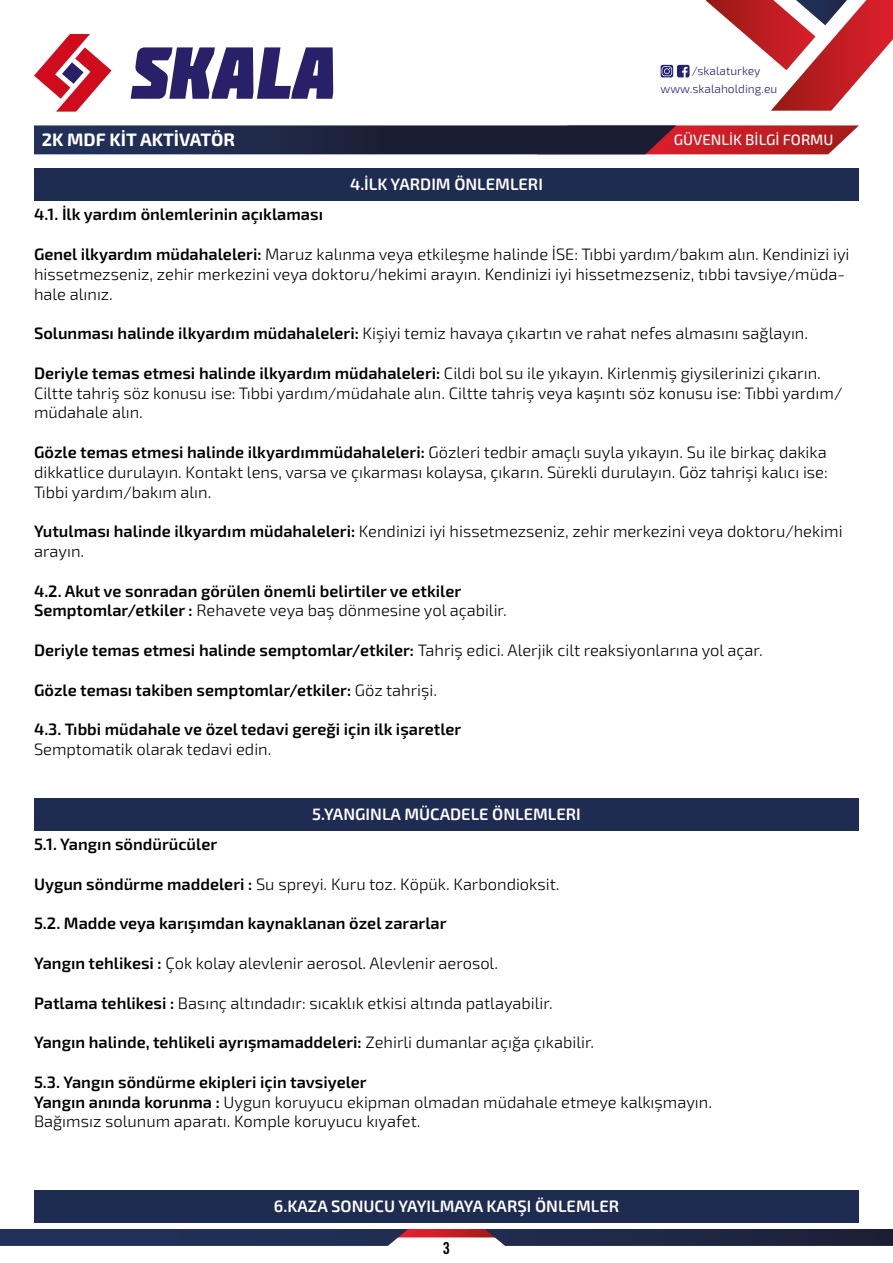
<style>
.page{position:relative;width:893px;height:1263px;background:#fff}
.page>*{position:absolute;margin:0;border:0;box-sizing:border-box;transform-origin:0 0}
.t1{font:700 18px "Exo 2";color:#fff}
.t2{font:300 16.5px/19.8px "Exo 2";color:#000}
.t3{font:600 16.5px/19.8px "Exo 2";color:#000}
.t4{font:600 16.5px "Exo 2";color:#fff}
.t5{font:condensed 16.5px "Trade Gothic Bold Twenty";color:#000}
.t6{font:500 15px "Exo 2";color:#fff}
.t7{font:300 12px/17.4px "Exo 2";color:#242170}
.s1{font-weight:600}
.s2{font-weight:300}
</style>
<div class="page">
<svg style="left:0;top:1229px;width:893px;height:17px;background:#353756"></svg>
<svg style="left:34px;top:34px;width:78px;height:78px"></svg>
<svg style="left:131px;top:47px;width:202px;height:52px"></svg>
<svg style="left:706px;top:0;width:187px;height:111px"></svg>
<svg style="left:661px;top:65px;width:29px;height:12px"></svg>
<svg style="left:34px;top:125px;width:825px;height:29px;background:#482940"></svg>
<div style="left:34px;top:168px;width:825px;height:32px;background:#1f2c52"></div>
<div style="left:34px;top:798px;width:825px;height:32px;background:#1f2c52"></div>
<div style="left:34px;top:1190px;width:825px;height:33px;background:#1f2c52"></div>
<p class="t7" style="left:661px;top:63px;width:118px;text-indent:31px">/skalaturkey www.skalaholding.eu</p>
<p class="t1" style="left:42px;top:129px;width:195px">2K MDF KİT AKTİVATÖR</p>
<p class="t6" style="left:674px;top:131px;width:161px">GÜVENLİK BİLGİ FORMU</p>
<p class="t4" style="left:350px;top:174px;width:194px">4.İLK YARDIM ÖNLEMLERI</p>
<p class="t3" style="left:34px;top:205px;width:291px">4.1. İlk yardım önlemlerinin açıklaması</p>
<p class="t2" style="left:34px;top:245px;width:817px"><span class="s1">Genel ilkyardım müdahaleleri:</span> Maruz kalınma veya etkileşme halinde İSE: Tıbbi yardım/bakım alın. Kendinizi iyi hissetmezseniz, zehir merkezini veya doktoru/hekimi arayın. Kendinizi iyi hissetmezseniz, tıbbi tavsiye/müda&shy;hale alınız.</p>
<p class="t2" style="left:34px;top:324px;width:776px"><span class="s1">Solunması halinde ilkyardım müdahaleleri:</span> Kişiyi temiz havaya çıkartın ve rahat nefes almasını sağlayın.</p>
<p class="t2" style="left:34px;top:363px;width:810px"><span class="s1">Deriyle temas etmesi halinde ilkyardım müdahaleleri:</span> Cildi bol su ile yıkayın. Kirlenmiş giysilerinizi çıkarın.<br>Ciltte tahriş söz konusu ise: Tıbbi yardım/müdahale alın. Ciltte tahriş veya kaşıntı söz konusu ise: Tıbbi yardım/ müdahale alın.</p>
<p class="t2" style="left:34px;top:443px;width:795px;text-align:justify"><span class="s1">Gözle temas etmesi halinde ilkyardımmüdahaleleri:</span> Gözleri tedbir amaçlı suyla yıkayın. Su ile birkaç dakika dikkatlice durulayın. Kontakt lens, varsa ve çıkarması kolaysa, çıkarın. Sürekli durulayın. Göz tahrişi kalıcı ise:<br>Tıbbi yardım/bakım alın.</p>
<p class="t2" style="left:34px;top:522px;width:810px"><span class="s1">Yutulması halinde ilkyardım müdahaleleri:</span> Kendinizi iyi hissetmezseniz, zehir merkezini veya doktoru/hekimi arayın.</p>
<p class="t3" style="left:34px;top:581px;width:474px">4.2. Akut ve sonradan görülen önemli belirtiler ve etkiler<br>Semptomlar/etkiler : <span class="s2">Rehavete veya baş dönmesine yol açabilir.</span></p>
<p class="t2" style="left:34px;top:641px;width:730px"><span class="s1">Deriyle temas etmesi halinde semptomlar/etkiler:</span> Tahriş edici. Alerjik cilt reaksiyonlarına yol açar.</p>
<p class="t3" style="left:34px;top:680px;width:405px">Gözle teması takiben semptomlar/etkiler: <span class="s2">Göz tahrişi.</span></p>
<p class="t3" style="left:34px;top:720px;width:429px">4.3. Tıbbi müdahale ve özel tedavi gereği için ilk işaretler</p>
<p class="t2" style="left:34px;top:740px;width:239px">Semptomatik olarak tedavi edin.</p>
<p class="t4" style="left:312px;top:804px;width:270px">5.YANGINLA MÜCADELE ÖNLEMLERI</p>
<p class="t3" style="left:34px;top:835px;width:185px">5.1. Yangın söndürücüler</p>
<p class="t2" style="left:34px;top:874px;width:527px"><span class="s1">Uygun söndürme maddeleri :</span> Su spreyi. Kuru toz. Köpük. Karbondioksit.</p>
<p class="t3" style="left:34px;top:914px;width:414px">5.2. Madde veya karışımdan kaynaklanan özel zararlar</p>
<p class="t2" style="left:34px;top:954px;width:465px"><span class="s1">Yangın tehlikesi :</span> Çok kolay alevlenir aerosol. Alevlenir aerosol.</p>
<p class="t2" style="left:34px;top:993px;width:520px"><span class="s1">Patlama tehlikesi :</span> Basınç altındadır: sıcaklık etkisi altında patlayabilir.</p>
<p class="t3" style="left:34px;top:1033px;width:562px">Yangın halinde, tehlikeli ayrışmamaddeleri: <span class="s2">Zehirli dumanlar açığa çıkabilir.</span></p>
<p class="t2" style="left:34px;top:1072px;width:679px"><span class="s1">5.3. Yangın söndürme ekipleri için tavsiyeler<br>Yangın anında korunma :</span> Uygun koruyucu ekipman olmadan müdahale etmeye kalkışmayın.<br>Bağımsız solunum aparatı. Komple koruyucu kıyafet.</p>
<p class="t4" style="left:274px;top:1196px;width:347px">6.KAZA SONUCU YAYILMAYA KARŞI ÖNLEMLER</p>
<p class="t5" style="left:443px;top:1238px;width:9px">3</p>
</div>
